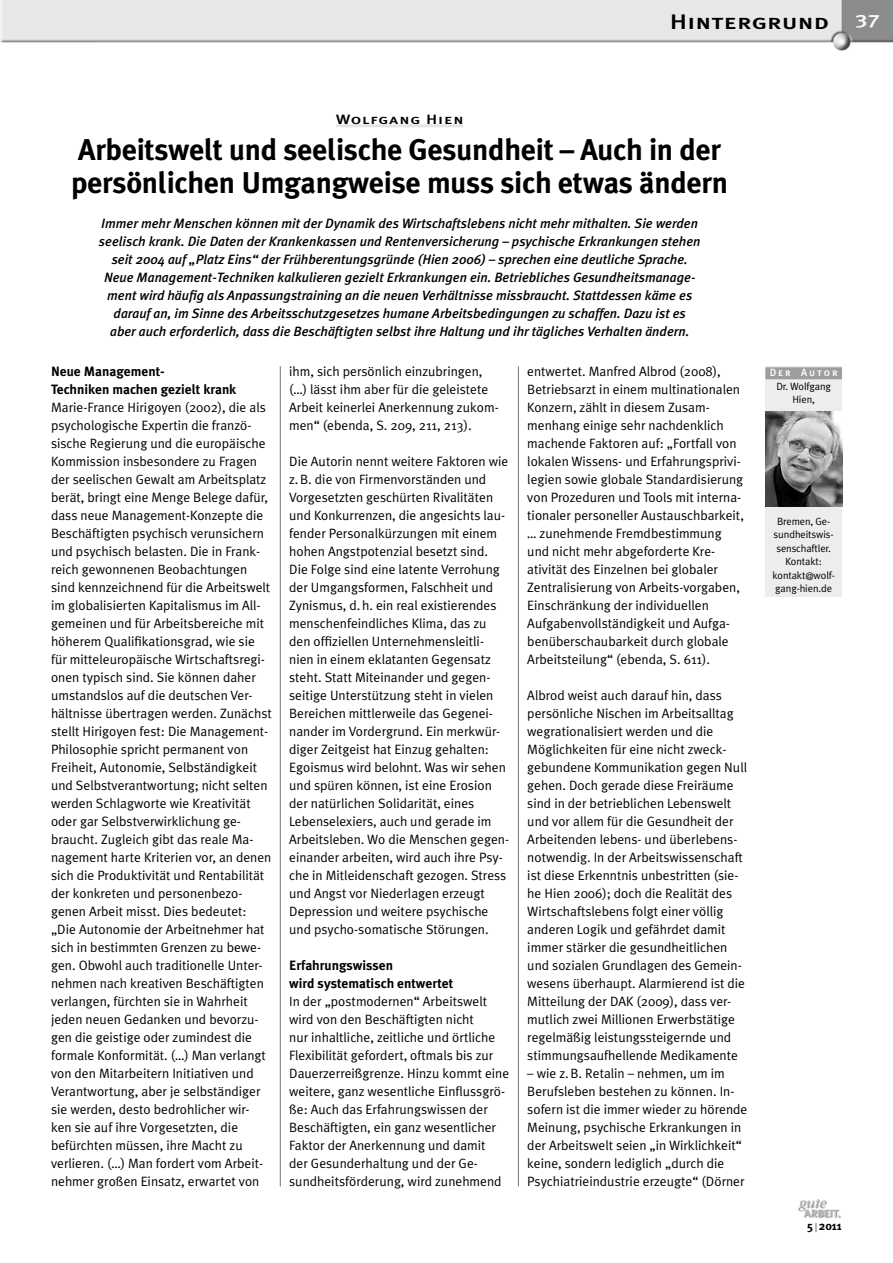
<style>
.page{position:relative;width:893px;height:1263px;background:#fff}
.page>*{position:absolute;margin:0;border:0;box-sizing:border-box;transform-origin:0 0}
.t1{font:700 30px/33px "Meta Plus";letter-spacing:-.01em;color:#000}
.t2{font:21px "Meta Plus Medium Caps";color:#000;scale:1.3 1}
.t3{font:13.5px/18px "Meta Plus Normal";color:#000}
.t4{font:italic 500 13.5px/18px "Meta Plus";color:#000;text-align:center}
.t5{font:700 13.5px/18px "Meta Plus";color:#000}
.t6{font:13.5px "Meta Plus Medium Caps";letter-spacing:.05em;color:#000;scale:1.3 1}
.t7{font:700 12px "Meta Plus";color:#000}
.t8{font:10.5px/13.5px "Meta Plus Normal";letter-spacing:-.01em;color:#000;text-align:center}
.t9{font:10.5px "Meta Plus Medium Caps";letter-spacing:.185em;color:#fff}
.s1{font-size:18px;color:#fff}
.s2{color:#9c9e9f}
</style>
<div class="page">
<img style="left:798px;top:1199px;width:43px;height:19px">
<img style="left:1px;top:0;width:892px;height:50px">
<img style="left:0;top:0;width:1px;height:50px">
<hr style="left:336px;top:124px;width:127px;height:3px;background:#e3e4e4">
<hr style="left:280px;top:367px;width:1px;height:819px;background:#707172">
<hr style="left:518px;top:367px;width:1px;height:819px;background:#707172">
<div style="left:765px;top:366px;width:77px;height:231px;background:#eceded"></div>
<div style="left:765px;top:367px;width:77px;height:12px;background:#9c9e9f"></div>
<img style="left:766px;top:412px;width:76px;height:95px">
<h2 class="t2" style="left:670px;top:10px;width:163px">Hintergrund <span class="s1">37</span></h2>
<p class="t6" style="left:336px;top:112px;width:100px">Wolfgang Hien</p>
<h1 class="t1" style="left:71px;top:133px;width:658px">Arbeitswelt und seelische Gesundheit – Auch in der persönlichen Umgangweise muss sich etwas ändern</h1>
<p class="t4" style="left:99px;top:214px;width:603px">Immer mehr Menschen können mit der Dynamik des Wirtschaftslebens nicht mehr mithalten. Sie werden seelisch krank. Die Daten der Krankenkassen und Rentenversicherung – psychische Erkrankungen stehen seit 2004 auf „Platz Eins“ der Frühberentungsgründe (Hien 2006) – sprechen eine deutliche Sprache.<br>Neue Management-Techniken kalkulieren gezielt Erkrankungen ein. Betriebliches Gesundheitsmanage&shy;ment wird häufig als Anpassungstraining an die neuen Verhältnisse missbraucht. Stattdessen käme es darauf an, im Sinne des Arbeitsschutzgesetzes humane Arbeitsbedingungen zu schaffen. Dazu ist es<br>aber auch erforderlich, dass die Beschäftigten selbst ihre Haltung und ihr tägliches Verhalten ändern.</p>
<p class="t5" style="left:51px;top:363px;width:187px">Neue Management-<br>Techniken machen gezielt krank</p>
<p class="t3" style="left:51px;top:398px;width:222px">Marie-France Hirigoyen (2002), die als psychologische Expertin die franzö&shy;sische Regierung und die europäische Kommission insbesondere zu Fragen der seelischen Gewalt am Arbeitsplatz berät, bringt eine Menge Belege dafür, dass neue Management-Konzepte die Beschäftigten psychisch verunsichern und psychisch belasten. Die in Frank&shy;reich gewonnenen Beobachtungen sind kennzeichnend für die Arbeitswelt im globalisierten Kapitalismus im All&shy;gemeinen und für Arbeitsbereiche mit höherem Qualifikationsgrad, wie sie für mitteleuropäische Wirtschaftsregi&shy;onen typisch sind. Sie können daher umstandslos auf die deutschen Ver&shy;hältnisse übertragen werden. Zunächst stellt Hirigoyen fest: Die Management-Philosophie spricht permanent von Freiheit, Autonomie, Selbständigkeit und Selbstverantwortung; nicht selten werden Schlagworte wie Kreativität oder gar Selbstverwirklichung ge&shy;braucht. Zugleich gibt das reale Ma&shy;nagement harte Kriterien vor, an denen sich die Produktivität und Rentabilität der konkreten und personenbezo&shy;genen Arbeit misst. Dies bedeutet: „Die Autonomie der Arbeitnehmer hat sich in bestimmten Grenzen zu bewe&shy;gen. Obwohl auch traditionelle Unter&shy;nehmen nach kreativen Beschäftigten verlangen, fürchten sie in Wahrheit jeden neuen Gedanken und bevorzu&shy;gen die geistige oder zumindest die formale Konformität. (…) Man verlangt von den Mitarbeitern Initiativen und Verantwortung, aber je selbständiger sie werden, desto bedrohlicher wir&shy;ken sie auf ihre Vorgesetzten, die befürchten müssen, ihre Macht zu verlieren. (…) Man fordert vom Arbeit&shy;nehmer großen Einsatz, erwartet von</p>
<p class="t3" style="left:527px;top:362px;width:218px">entwertet. Manfred Albrod (2008), Betriebsarzt in einem multinationalen Konzern, zählt in diesem Zusam&shy;menhang einige sehr nachdenklich machende Faktoren auf: „Fortfall von lokalen Wissens- und Erfahrungsprivi&shy;legien sowie globale Standardisierung von Prozeduren und Tools mit interna&shy;tionaler personeller Austauschbarkeit, … zunehmende Fremdbestimmung und nicht mehr abgeforderte Kre&shy;ativität des Einzelnen bei globaler Zentralisierung von Arbeits-vorgaben, Einschränkung der individuellen Aufgabenvollständigkeit und Aufga&shy;benüberschaubarkeit durch globale Arbeitsteilung“ (ebenda, S. 611).</p>
<p class="t3" style="left:527px;top:686px;width:221px">Albrod weist auch darauf hin, dass persönliche Nischen im Arbeitsalltag wegrationalisiert werden und die Möglichkeiten für eine nicht zweck&shy;gebundene Kommunikation gegen Null gehen. Doch gerade diese Freiräume sind in der betrieblichen Lebenswelt und vor allem für die Gesundheit der Arbeitenden lebens- und überlebens&shy;notwendig. In der Arbeitswissenschaft ist diese Erkenntnis unbestritten (sie&shy;he Hien 2006); doch die Realität des Wirtschaftslebens folgt einer völlig anderen Logik und gefährdet damit immer stärker die gesundheitlichen und sozialen Grundlagen des Gemein&shy;wesens überhaupt. Alarmierend ist die Mitteilung der DAK (2009), dass ver&shy;mutlich zwei Millionen Erwerbstätige regelmäßig leistungssteigernde und stimmungsaufhellende Medikamente</p>
<p class="t3" style="left:527px;top:1064px;width:222px">– wie z.B. Retalin – nehmen, um im Berufsleben bestehen zu können. In&shy;sofern ist die immer wieder zu hörende Meinung, psychische Erkrankungen in der Arbeitswelt seien „in Wirklichkeit“ keine, sondern lediglich „durch die Psychiatrieindustrie erzeugte“ (Dörner</p>
<p class="t3" style="left:289px;top:362px;width:211px">ihm, sich persönlich einzubringen, (…) lässt ihm aber für die geleistete Arbeit keinerlei Anerkennung zukom&shy;men“ (ebenda, S. 209, 211, 213).</p>
<p class="t3" style="left:289px;top:452px;width:221px">Die Autorin nennt weitere Faktoren wie z.B. die von Firmenvorständen und Vorgesetzten geschürten Rivalitäten und Konkurrenzen, die angesichts lau&shy;fender Personalkürzungen mit einem hohen Angstpotenzial besetzt sind.<br>Die Folge sind eine latente Verrohung der Umgangsformen, Falschheit und Zynismus, d.h. ein real existierendes menschenfeindliches Klima, das zu den offiziellen Unternehmensleitli&shy;nien in einem eklatanten Gegensatz steht. Statt Miteinander und gegen&shy;seitige Unterstützung steht in vielen Bereichen mittlerweile das Gegenei&shy;nander im Vordergrund. Ein merkwür&shy;diger Zeitgeist hat Einzug gehalten:<br>Egoismus wird belohnt. Was wir sehen und spüren können, ist eine Erosion der natürlichen Solidarität, eines Lebenselexiers, auch und gerade im Arbeitsleben. Wo die Menschen gegen&shy;einander arbeiten, wird auch ihre Psy&shy;che in Mitleidenschaft gezogen. Stress und Angst vor Niederlagen erzeugt Depression und weitere psychische und psycho-somatische Störungen.</p>
<p class="t5" style="left:289px;top:956px;width:166px">Erfahrungswissen<br>wird systematisch entwertet</p>
<p class="t3" style="left:289px;top:992px;width:222px">In der „postmodernen“ Arbeitswelt wird von den Beschäftigten nicht<br>nur inhaltliche, zeitliche und örtliche Flexibilität gefordert, oftmals bis zur Dauerzerreißgrenze. Hinzu kommt eine weitere, ganz wesentliche Einflussgrö&shy;ße: Auch das Erfahrungswissen der Beschäftigten, ein ganz wesentlicher Faktor der Anerkennung und damit<br>der Gesunderhaltung und der Ge&shy;sundheitsförderung, wird zunehmend</p>
<p class="t9" style="left:770px;top:367px;width:70px">Der Autor</p>
<p class="t8" style="left:776px;top:379px;width:56px">Dr. Wolfgang<br>Hien,</p>
<p class="t8" style="left:772px;top:514px;width:64px">Bremen, Ge&shy;sundheitswis&shy;senschaftler.<br>Kontakt: kontakt@wolf&shy;gang-hien.de</p>
<p class="t7" style="left:807px;top:1219px;width:36px">5 <span class="s2">|</span>2011</p>
</div>
